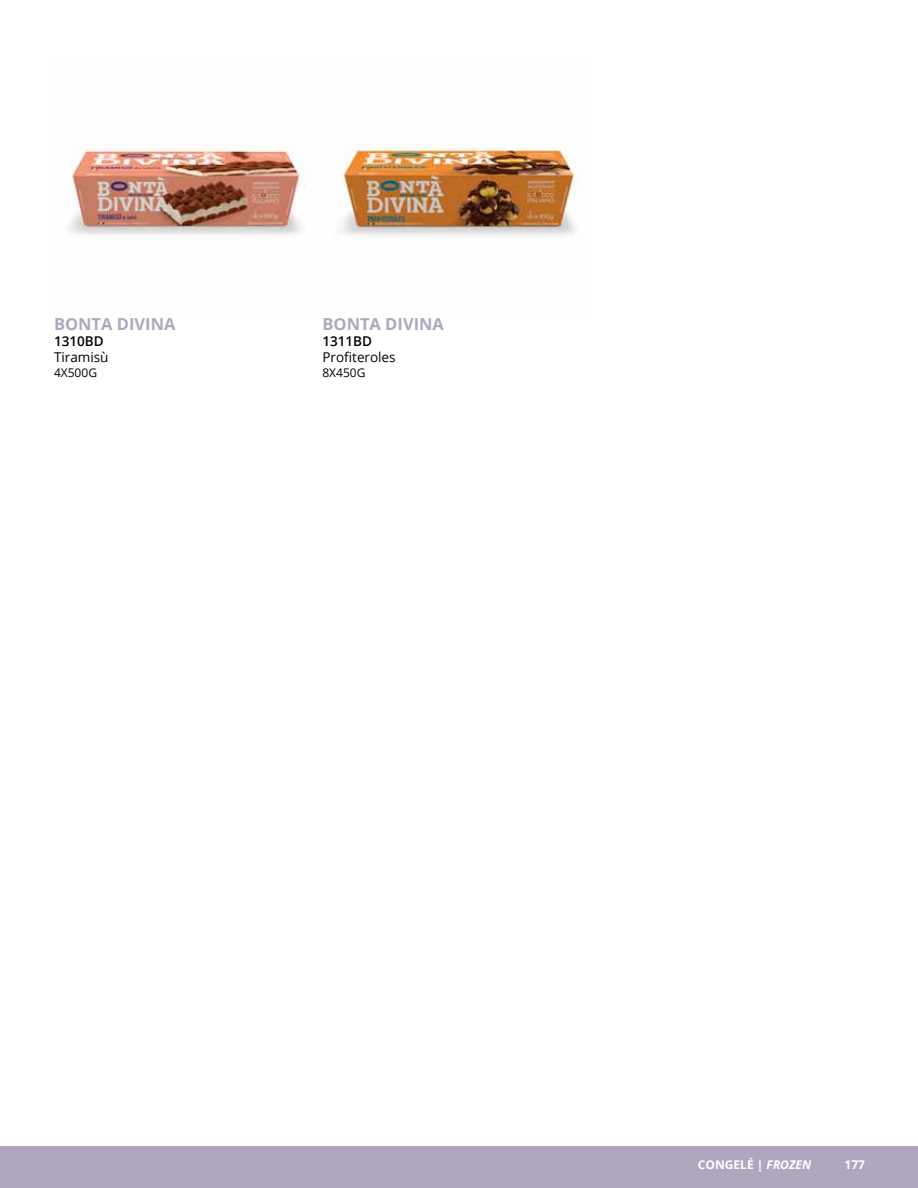
<style>
.page{position:relative;width:918px;height:1188px;background:#fff}
.page>*{position:absolute;margin:0;border:0;box-sizing:border-box;transform-origin:0 0}
.t1{font:700 16.5px "Open Sans";color:#b0a7be}
.t2{font:13.5px "Open Sans";color:#000}
.t3{font:600 13.5px "Open Sans";color:#000}
.t4{font:700 12px "Open Sans";color:#fff}
.t5{font:12px "Open Sans";color:#000}
.s1{font-style:italic}
</style>
<div class="page">
<div style="left:0;top:1147px;width:918px;height:41px;background:#b0a7be"></div>
<img style="left:68px;top:143px;width:237px;height:92px">
<img style="left:340px;top:143px;width:238px;height:92px">
<h1 class="t1" style="left:54px;top:312px;width:123px">BONTÀ DIVINA</h1>
<p class="t3" style="left:54px;top:332px;width:51px">1310BD</p>
<p class="t2" style="left:54px;top:348px;width:56px">Tiramisù</p>
<p class="t5" style="left:54px;top:364px;width:45px">4X500G</p>
<h1 class="t1" style="left:322px;top:312px;width:123px">BONTÀ DIVINA</h1>
<p class="t3" style="left:322px;top:332px;width:51px">1311BD</p>
<p class="t2" style="left:322px;top:348px;width:75px">Profiteroles</p>
<p class="t5" style="left:322px;top:364px;width:45px">8X450G</p>
<p class="t4" style="left:698px;top:1157px;width:115px">CONGELÉ | <span class="s1">FROZEN</span></p>
<p class="t4" style="left:743px;top:1157px;width:69px">TEXT | <span class="s1">TEXT</span></p>
<p class="t4" style="left:845px;top:1157px;width:22px">177</p>
</div>
